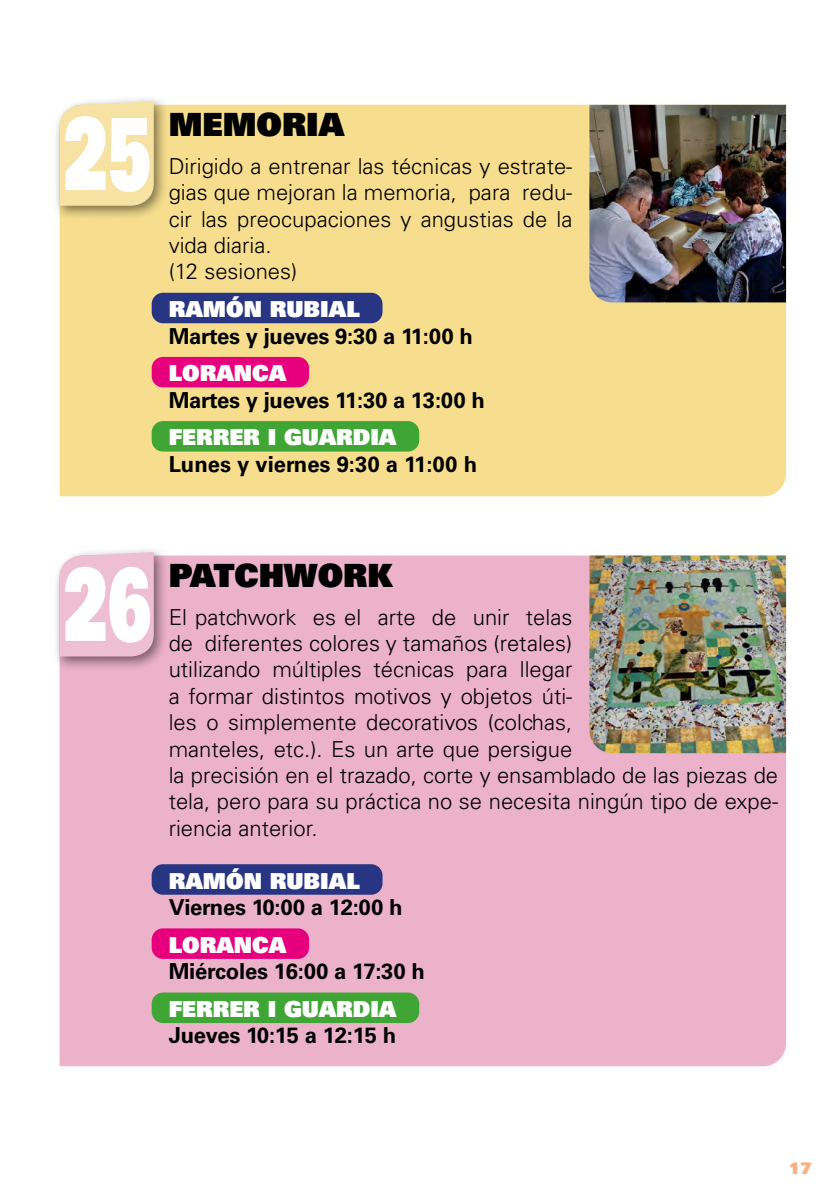
<style>
.page{position:relative;width:840px;height:1191px;background:#fff}
.page>*{position:absolute;margin:0;border:0;box-sizing:border-box;transform-origin:0 0}
.t1{font:100px "Univers LT Std X Black";color:#fff;scale:.63 1}
.t2{font:32px "Univers LT Std X Black";color:#000}
.t3{font:300 22px/26.4px "Univers LT Std";color:#000}
.t4{font:700 22px "Univers LT Std";letter-spacing:-.01em;color:#000}
.t5{font:22px "Univers LT Std X Black";color:#fff}
.t6{font:16px "Univers LT Std X Black";color:#f7b284}
</style>
<div class="page">
<div style="left:60px;top:105px;width:725px;height:391px;background:#f6de8e"></div>
<div style="left:60px;top:555px;width:725px;height:511px;background:#ecb2ca"></div>
<div style="left:52px;top:95px;width:116px;height:126px;background:#000;opacity:.5"></div>
<div style="left:60px;top:101px;width:94px;height:105px;background:#f6e2a2"></div>
<div style="left:52px;top:545px;width:116px;height:126px;background:#000;opacity:.5"></div>
<div style="left:60px;top:552px;width:94px;height:104px;background:#eebed2"></div>
<div style="left:152px;top:293px;width:230px;height:30px;background:#283583;border-radius:11px"></div>
<div style="left:152px;top:357px;width:157px;height:30px;background:#e6007d;border-radius:11px"></div>
<div style="left:152px;top:421px;width:267px;height:30px;background:#3fa535;border-radius:11px"></div>
<div style="left:152px;top:864px;width:230px;height:30px;background:#283583;border-radius:11px"></div>
<div style="left:152px;top:928px;width:157px;height:31px;background:#e6007d;border-radius:11px"></div>
<div style="left:152px;top:992px;width:267px;height:31px;background:#3fa535;border-radius:11px"></div>
<img style="left:589px;top:105px;width:196px;height:197px">
<img style="left:589px;top:555px;width:196px;height:198px">
<h1 class="t1" style="left:63px;top:88px;width:142px">25</h1>
<h2 class="t2" style="left:169px;top:103px;width:177px">MEMORIA</h2>
<p class="t3" style="left:169px;top:153px;width:405px">Dirigido a entrenar las técnicas y estrate&shy;gias que mejoran la memoria, para redu&shy;cir las preocupaciones y angustias de la vida diaria.<br>(12 sesiones)</p>
<p class="t5" style="left:169px;top:295px;width:192px">RAMÓN RUBIAL</p>
<p class="t4" style="left:169px;top:323px;width:305px">Martes y jueves 9:30 a 11:00 h</p>
<p class="t5" style="left:169px;top:359px;width:119px">LORANCA</p>
<p class="t4" style="left:169px;top:387px;width:317px">Martes y jueves 11:30 a 13:00 h</p>
<p class="t5" style="left:169px;top:423px;width:229px">FERRER I GUARDIA</p>
<p class="t4" style="left:169px;top:451px;width:310px">Lunes y viernes 9:30 a 11:00 h</p>
<h1 class="t1" style="left:63px;top:539px;width:142px">26</h1>
<h2 class="t2" style="left:169px;top:554px;width:225px">PATCHWORK</h2>
<p class="t3" style="left:169px;top:603px;width:610px">El patchwork es el arte de unir telas<br>de diferentes colores y tamaños (retales)<br>utilizando múltiples técnicas para llegar<br>a formar distintos motivos y objetos úti-<br>les o simplemente decorativos (colchas,<br>manteles, etc.). Es un arte que persigue<br>la precisión en el trazado, corte y ensamblado de las piezas de tela, pero para su práctica no se necesita ningún tipo de expe&shy;riencia anterior.</p>
<p class="t5" style="left:169px;top:866px;width:192px">RAMÓN RUBIAL</p>
<p class="t4" style="left:169px;top:894px;width:235px">Viernes 10:00 a 12:00 h</p>
<p class="t5" style="left:169px;top:930px;width:119px">LORANCA</p>
<p class="t4" style="left:169px;top:958px;width:257px">Miércoles 16:00 a 17:30 h</p>
<p class="t5" style="left:169px;top:994px;width:229px">FERRER I GUARDIA</p>
<p class="t4" style="left:169px;top:1022px;width:229px">Jueves 10:15 a 12:15 h</p>
<p class="t6" style="left:788px;top:1158px;width:24px">17</p>
</div>
